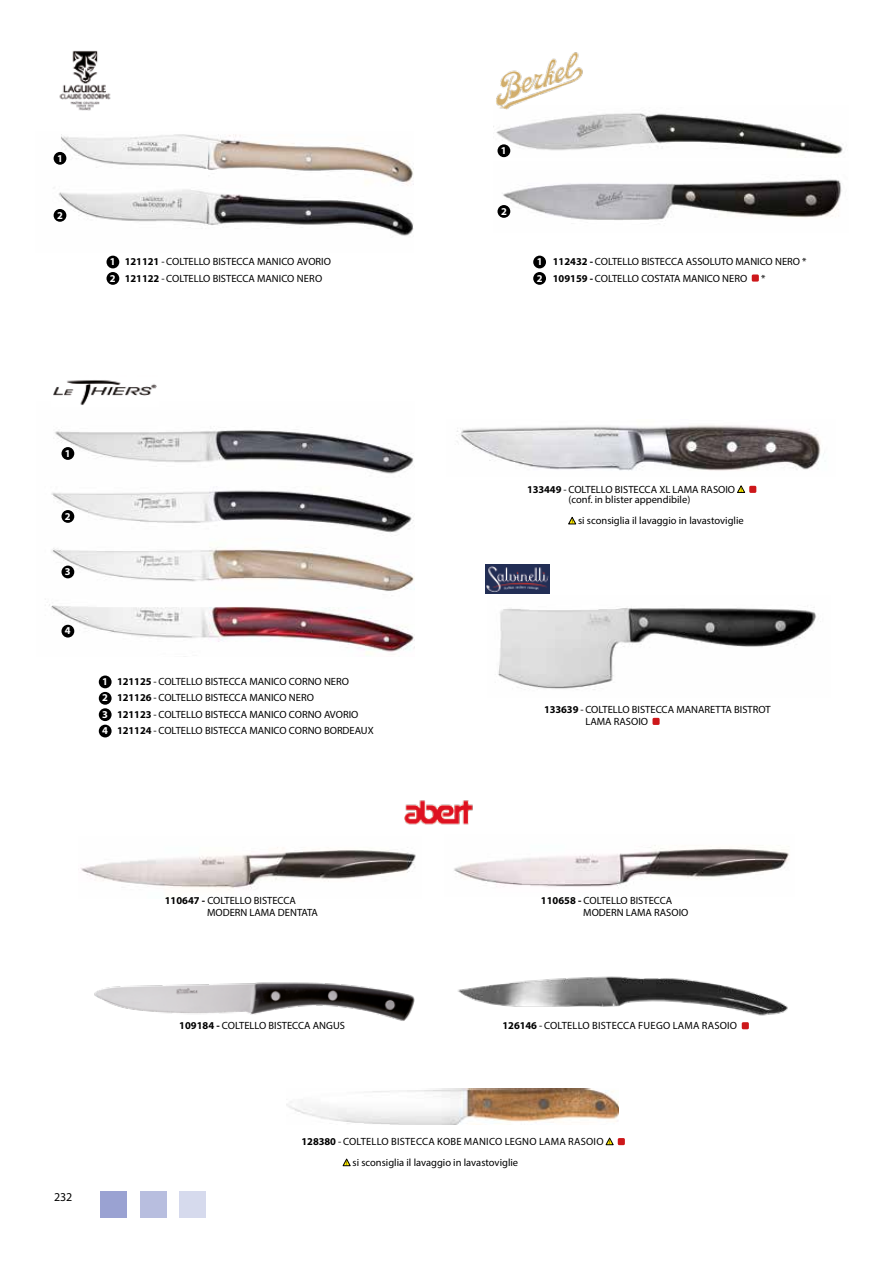
<style>
.page{position:relative;width:893px;height:1263px;background:#fff}
.page>*{position:absolute;margin:0;border:0;box-sizing:border-box;transform-origin:0 0}
.t1{font:12px "Myriad Pro";color:#000}
.t2{font:10.5px/16.4px "Myriad Pro";color:#000}
.t3{font:10.5px "Myriad Pro";letter-spacing:.02em;color:#000}
.t4{font:700 10.5px "Myriad Pro";color:#fff}
.s1{font-weight:700;color:#fff}
.s2{font-weight:700}
</style>
<div class="page">
<img style="left:81px;top:847px;width:335px;height:43px">
<img style="left:45px;top:430px;width:369px;height:225px">
<img style="left:53px;top:134px;width:361px;height:102px">
<div style="left:54px;top:152px;width:12px;height:13px;background:#000;border-radius:50%"></div>
<div style="left:54px;top:209px;width:12px;height:13px;background:#000;border-radius:50%"></div>
<div style="left:62px;top:625px;width:12px;height:12px;background:#000;border-radius:50%"></div>
<div style="left:62px;top:565px;width:12px;height:13px;background:#000;border-radius:50%"></div>
<div style="left:62px;top:510px;width:12px;height:13px;background:#000;border-radius:50%"></div>
<div style="left:62px;top:447px;width:12px;height:13px;background:#000;border-radius:50%"></div>
<img style="left:404px;top:800px;width:69px;height:25px">
<img style="left:94px;top:982px;width:321px;height:39px">
<img style="left:454px;top:845px;width:335px;height:43px">
<img style="left:458px;top:976px;width:330px;height:54px">
<div style="left:742px;top:1022px;width:7px;height:7px;background:#cd171a;border-radius:2px"></div>
<svg style="left:606px;top:1137px;width:8px;height:8px"></svg>
<div style="left:618px;top:1138px;width:7px;height:7px;background:#cd171a;border-radius:2px"></div>
<svg style="left:343px;top:1158px;width:8px;height:8px"></svg>
<img style="left:496px;top:113px;width:347px;height:44px">
<img style="left:500px;top:179px;width:342px;height:41px">
<div style="left:497px;top:144px;width:13px;height:13px;background:#000;border-radius:50%"></div>
<div style="left:497px;top:205px;width:13px;height:13px;background:#000;border-radius:50%"></div>
<div style="left:533px;top:256px;width:13px;height:12px;background:#000;border-radius:50%"></div>
<div style="left:533px;top:272px;width:13px;height:13px;background:#000;border-radius:50%"></div>
<div style="left:752px;top:274px;width:7px;height:8px;background:#cd171a;border-radius:2px"></div>
<img style="left:496px;top:52px;width:87px;height:58px">
<img style="left:286px;top:1088px;width:333px;height:37px">
<div style="left:99px;top:675px;width:13px;height:13px;background:#000;border-radius:50%"></div>
<div style="left:99px;top:692px;width:13px;height:13px;background:#000;border-radius:50%"></div>
<div style="left:99px;top:708px;width:13px;height:13px;background:#000;border-radius:50%"></div>
<div style="left:99px;top:725px;width:13px;height:12px;background:#000;border-radius:50%"></div>
<img style="left:53px;top:380px;width:104px;height:25px">
<div style="left:107px;top:256px;width:12px;height:12px;background:#000;border-radius:50%"></div>
<div style="left:107px;top:272px;width:12px;height:13px;background:#000;border-radius:50%"></div>
<img style="left:59px;top:50px;width:52px;height:61px">
<img style="left:456px;top:425px;width:365px;height:46px">
<svg style="left:737px;top:485px;width:8px;height:8px"></svg>
<div style="left:749px;top:486px;width:7px;height:7px;background:#cd171a;border-radius:2px"></div>
<svg style="left:568px;top:517px;width:8px;height:7px"></svg>
<img style="left:498px;top:608px;width:319px;height:82px">
<img style="left:486px;top:564px;width:63px;height:30px">
<div style="left:652px;top:718px;width:8px;height:7px;background:#cd171a;border-radius:2px"></div>
<div style="left:100px;top:1191px;width:27px;height:27px;background:#9aa2d2"></div>
<div style="left:140px;top:1191px;width:26px;height:27px;background:#b8bedf"></div>
<div style="left:180px;top:1191px;width:26px;height:27px;background:#d6daed"></div>
<p class="t4" style="left:57px;top:151px;width:7px">1</p>
<p class="t4" style="left:57px;top:208px;width:7px">2</p>
<p class="t2" style="left:110px;top:253px;width:223px"><span class="s1">1</span> <span class="s2">121121</span> - COLTELLO BISTECCA MANICO AVORIO<br><span class="s1">2</span> <span class="s2">121122</span> - COLTELLO BISTECCA MANICO NERO</p>
<p class="t4" style="left:501px;top:144px;width:7px">1</p>
<p class="t4" style="left:501px;top:204px;width:7px">2</p>
<p class="t2" style="left:537px;top:253px;width:271px"><span class="s1">1</span> <span class="s2">112432 -</span> COLTELLO BISTECCA ASSOLUTO MANICO NERO *<br><span class="s1">2</span> <span class="s2">109159 -</span> COLTELLO COSTATA MANICO NERO</p>
<p class="t2" style="left:761px;top:270px;width:6px">*</p>
<p class="t4" style="left:65px;top:446px;width:7px">1</p>
<p class="t4" style="left:65px;top:509px;width:7px">2</p>
<p class="t4" style="left:65px;top:565px;width:7px">3</p>
<p class="t4" style="left:65px;top:624px;width:7px">4</p>
<p class="t2" style="left:102px;top:673px;width:273px"><span class="s1">1</span> <span class="s2">121125</span> - COLTELLO BISTECCA MANICO CORNO NERO<br><span class="s1">2</span> <span class="s2">121126</span> - COLTELLO BISTECCA MANICO NERO<br><span class="s1">3</span> <span class="s2">121123</span> - COLTELLO BISTECCA MANICO CORNO AVORIO<br><span class="s1">4</span> <span class="s2">121124</span> - COLTELLO BISTECCA MANICO CORNO BORDEAUX</p>
<p class="t2" style="left:527px;top:484px;width:210px;line-height:10.5px;text-align:center"><span class="s2">133449</span> - COLTELLO BISTECCA XL LAMA RASOIO (conf. in blister appendibile)</p>
<p class="t2" style="left:578px;top:512px;width:167px">si sconsiglia il lavaggio in lavastoviglie</p>
<p class="t2" style="left:585px;top:703px;width:187px;line-height:12px;text-indent:-41px"><span class="s2">133639</span> - COLTELLO BISTECCA MANARETTA BISTROT<br>LAMA RASOIO</p>
<p class="t1" style="left:54px;top:1190px;width:20px">232</p>
<p class="t2" style="left:207px;top:894px;width:112px;line-height:12px;text-indent:-42px"><span class="s2">110647 -</span> COLTELLO BISTECCA<br>MODERN LAMA DENTATA</p>
<p class="t2" style="left:179px;top:1017px;width:167px"><span class="s2">109184 -</span> COLTELLO BISTECCA ANGUS</p>
<p class="t2" style="left:583px;top:894px;width:107px;line-height:12px;text-indent:-42px"><span class="s2">110658 -</span> COLTELLO BISTECCA<br>MODERN LAMA RASOIO</p>
<p class="t3" style="left:503px;top:1019px;width:236px"><span class="s2">126146</span> - COLTELLO BISTECCA FUEGO LAMA RASOIO</p>
<p class="t2" style="left:353px;top:1131px;width:252px;line-height:21px;text-indent:-51px"><span class="s2">128380</span> - COLTELLO BISTECCA KOBE MANICO LEGNO LAMA RASOIO si sconsiglia il lavaggio in lavastoviglie</p>
</div>
